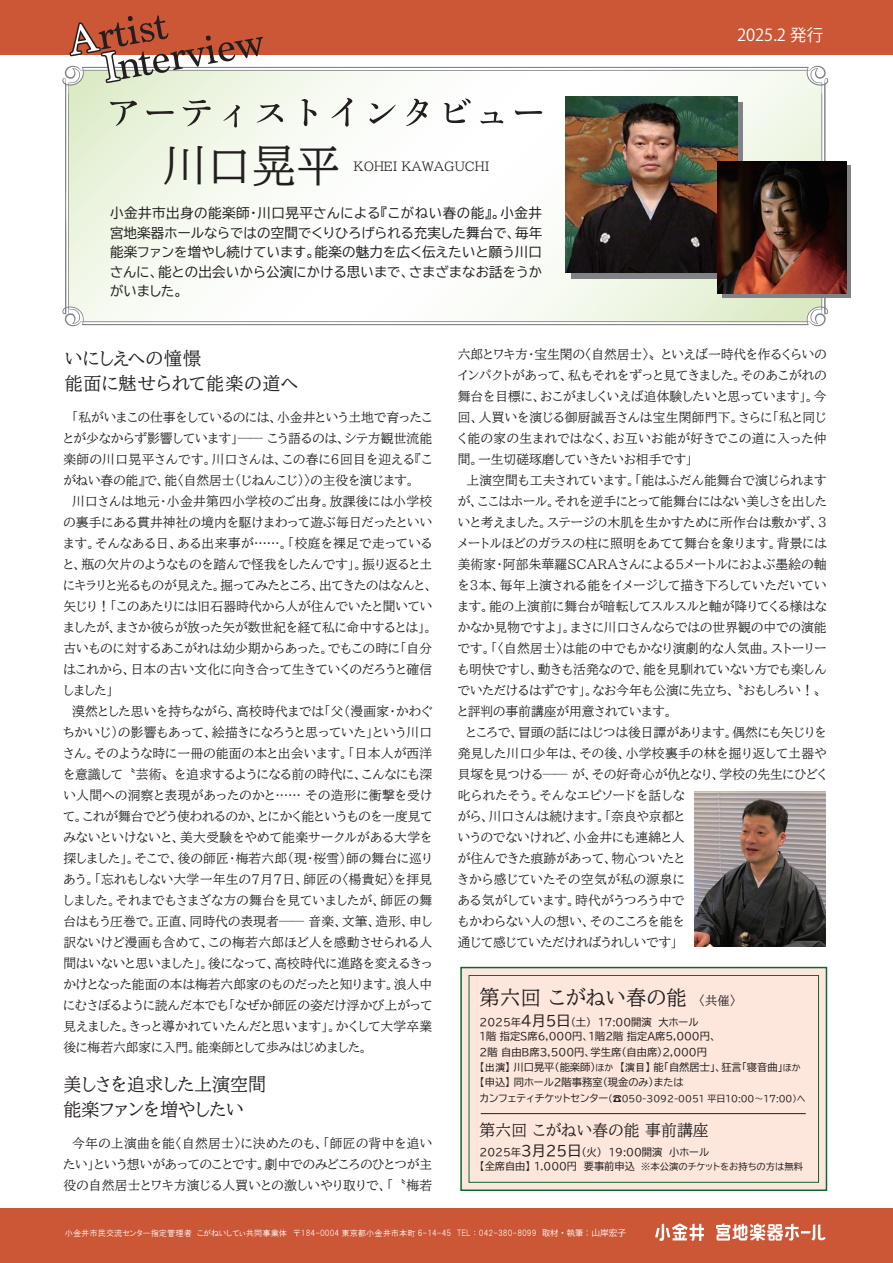
<style>
.page{position:relative;width:893px;height:1263px;background:#fff}
.page>*{position:absolute;margin:0;border:0;box-sizing:border-box;transform-origin:0 0}
.t1{font:44.4px "BIZ UDP Mincho Medium";color:#231f20}
.t2{font:20.25px "BIZ UDP Mincho Medium";letter-spacing:.02em;color:#231f20}
.t3{font:18px/25.5px "BIZ UDP Mincho Medium";color:#231f20}
.t4{font:18px/25.5px "BIZ UDP Mincho Medium";letter-spacing:.035em;color:#231f20}
.t5{font:16.5px "Koz Go Pr 6 N";color:#fff}
.t6{font:15.75px "BIZ UDP Mincho Medium";letter-spacing:.01em;color:#231f20}
.t7{font:13.5px/19.5px "BIZ UDP Gothic";letter-spacing:.02em;color:#231f20;text-align:justify}
.t8{font:12.75px/21px "BIZ UDP Mincho Medium";letter-spacing:.015em;color:#231f20}
.t9{font:12.3px "BIZ UDP Mincho Medium";color:#231f20}
.t10{font:10.2px/15.1px "BIZ UDP Gothic";color:#231f20}
.t11{font:9.3px "BIZ UDP Gothic";color:#231f20}
.t12{font:9px "BIZ UDP Gothic";color:#231f20}
.t13{font:8.25px "HGP Gothic M";color:#fff}
.s1{font-size:12.15px}
.s2{font-size:14.1px}
.s3{font-family:"MS P Gothic"}
.s4{font-size:9px}
.s5{font-size:10.2px}
.s6{font-family:"Koz Go Pr 6 N"}
.s7{font-family:"Koz Go Pr 6 N";font-size:8.7px}
</style>
<div class="page">
<div style="left:461px;top:967px;width:365px;height:223px;background:#fde7dc"></div>
<div style="left:0;top:0;width:893px;height:55px;background:#cb5737"></div>
<div style="left:0;top:1208px;width:893px;height:55px;background:#cb5737"></div>
<svg style="left:655px;top:1223px;width:49px;height:18px"></svg>
<svg style="left:716px;top:1223px;width:109px;height:18px"></svg>
<svg style="left:263px;top:66px;width:563px;height:18px"></svg>
<svg style="left:65px;top:93px;width:18px;height:233px;background:#dde4d3"></svg>
<svg style="left:82px;top:84px;width:746px;height:241px"></svg>
<svg style="left:83px;top:93px;width:743px;height:233px"></svg>
<svg style="left:68px;top:15px;width:195px;height:77px"></svg>
<div style="left:469px;top:975px;width:350px;height:207px;border:1px solid #0c6638"></div>
<div style="left:460px;top:967px;width:367px;height:224px;border:2px solid #0c6638"></div>
<div style="left:572px;top:102px;width:171px;height:177px;background:#808285"></div>
<img style="left:566px;top:96px;width:171px;height:177px">
<svg style="left:722px;top:166px;width:128px;height:132px"></svg>
<img style="left:717px;top:161px;width:129px;height:132px">
<img style="left:695px;top:791px;width:131px;height:155px">
<hr style="left:481px;top:1113px;width:325px;height:1px;background:#231f20">
<h1 class="t1" style="left:163px;top:143px;width:179px">川口晃平</h1>
<p class="t9" style="left:354px;top:160px;width:137px">KOHEI KAWAGUCHI</p>
<p class="t7" style="left:110px;top:203px;width:434px">小金井市出身の能楽師・川口晃平さんによる『こがねい春の能』。小金井宮地楽器ホールならではの空間でくりひろげられる充実した舞台で、毎年能楽ファンを増やし続けています。能楽の魅力を広く伝えたいと願う川口さんに、能との出会いから公演にかける思いまで、さまざまなお話をうかがいました。</p>
<p class="t5" style="left:737px;top:26px;width:88px">2025.2 発行</p>
<h3 class="t4" style="left:65px;top:345px;width:235px">いにしえへの憧憬<br>能面に魅せられて能楽の道へ</h3>
<p class="t8" style="left:63px;top:407px;width:370px">　「私がいまこの仕事をしているのには、小金井という土地で育ったことが少なからず影響しています」── こう語るのは、シテ方観世流能楽師の川口晃平さんです。川口さんは、この春に6回目を迎える『こがねい春の能』で、能〈自然居士（じねんこじ）〉の主役を演じます。<br>　川口さんは地元・小金井第四小学校のご出身。放課後には小学校の裏手にある貫井神社の境内を駆けまわって遊ぶ毎日だったといいます。そんなある日、ある出来事が……。「校庭を裸足で走っていると、瓶の欠片のようなものを踏んで怪我をしたんです」。振り返ると土にキラリと光るものが見えた。掘ってみたところ、出てきたのはなんと、矢じり！「このあたりには旧石器時代から人が住んでいたと聞いていましたが、まさか彼らが放った矢が数世紀を経て私に命中するとは」。古いものに対するあこがれは幼少期からあった。でもこの時に「自分はこれから、日本の古い文化に向き合って生きていくのだろうと確信しました」　<br>　漠然とした思いを持ちながら、高校時代までは「父（漫画家・かわぐちかいじ）の影響もあって、絵描きになろうと思っていた」という川口さん。そのような時に一冊の能面の本と出会います。「日本人が西洋を意識して〝芸術〟を追求するようになる前の時代に、こんなにも深い人間への洞察と表現があったのかと…… その造形に衝撃を受けて。これが舞台でどう使われるのか、とにかく能というものを一度見てみないといけないと、美大受験をやめて能楽サークルがある大学を探しました」。そこで、後の師匠・梅若六郎（現・桜雪）師の舞台に巡りあう。「忘れもしない大学一年生の７月７日、師匠の〈楊貴妃〉を拝見しました。それまでもさまざな方の舞台を見ていましたが、師匠の舞台はもう圧巻で。正直、同時代の表現者── 音楽、文筆、造形、申し訳ないけど漫画も含めて、この梅若六郎ほど人を感動させられる人間はいないと思いました」。後になって、高校時代に進路を変えるきっかけとなった能面の本は梅若六郎家のものだったと知ります。浪人中にむさぼるように読んだ本でも「なぜか師匠の姿だけ浮かび上がって見えました。きっと導かれていたんだと思います」。かくして大学卒業後に梅若六郎家に入門。能楽師として歩みはじめました。</p>
<h3 class="t3" style="left:63px;top:1071px;width:204px">美しさを追求した上演空間能楽ファンを増やしたい</h3>
<p class="t8" style="left:63px;top:1133px;width:370px;text-align:justify">　今年の上演曲を能〈自然居士〉に決めたのも、「師匠の背中を追いたい」という想いがあってのことです。劇中でのみどころのひとつが主役の自然居士とワキ方演じる人買いとの激しいやり取りで、「〝梅若</p>
<p class="t8" style="left:458px;top:344px;width:370px">六郎とワキ方・宝生閑の〈自然居士〉〟といえば一時代を作るくらいのインパクトがあって、私もそれをずっと見てきました。そのあこがれの舞台を目標に、おこがましくいえば追体験したいと思っています」。今回、人買いを演じる御厨誠吾さんは宝生閑師門下。さらに「私と同じく能の家の生まれではなく、お互いお能が好きでこの道に入った仲間。一生切磋琢磨していきたいお相手です」<br>　上演空間も工夫されています。「能はふだん能舞台で演じられますが、ここはホール。それを逆手にとって能舞台にはない美しさを出したいと考えました。ステージの木肌を生かすために所作台は敷かず、３メートルほどのガラスの柱に照明をあてて舞台を象ります。背景には美術家・阿部朱華羅SCARAさんによる５メートルにおよぶ墨絵の軸を３本、毎年上演される能をイメージして描き下ろしていただいています。能の上演前に舞台が暗転してスルスルと軸が降りてくる様はなかなか見物ですよ」。まさに川口さんならではの世界観の中での演能です。「〈自然居士〉は能の中でもかなり演劇的な人気曲。ストーリーも明快ですし、動きも活発なので、能を見馴れていない方でも楽しんでいただけるはずです」。なお今年も公演に先立ち、〝おもしろい！〟と評判の事前講座が用意されています。<br>　ところで、冒頭の話にはじつは後日譚があります。偶然にも矢じりを発見した川口少年は、その後、小学校裏手の林を掘り返して土器や貝塚を見つける── が、その好奇心が仇となり、学校の先生にひどく叱られたそう。そんなエピソードを話しな<br>がら、川口さんは続けます。「奈良や京都と<br>いうのでないけれど、小金井にも連綿と人<br>が住んできた痕跡があって、物心ついたと<br>きから感じていたその空気が私の源泉に<br>ある気がしています。時代がうつろう中で<br>もかわらない人の想い、そのこころを能を<br>通じて感じていただければうれしいです」</p>
<h2 class="t2" style="left:480px;top:987px;width:258px">第六回 こがねい春の能 <span class="s1">〈共催〉</span></h2>
<p class="t10" style="left:480px;top:1014px;width:323px">2025年<span class="s2">4月5日</span>（土） 17:00開演 大ホール<br>1階 指定S席6,000円、1階2階 指定A席5,000円、<br>2階 自由B席3,500円、学生席（自由席）2,000円<br>【<span class="s3">出演</span>】川口晃平（能楽師）<span class="s4">ほか</span> 【<span class="s3">演目</span>】能「自然居士」、狂言「寝音曲」<span class="s4">ほか</span>【申込】 同ホール２階事務室（現金のみ）または</p>
<p class="t12" style="left:480px;top:1094px;width:328px"><span class="s5">カンフェティチケットセンター</span>（☎050-3092-0051 平日10:00～17:00）へ</p>
<p class="t6" style="left:480px;top:1122px;width:231px">第六回 こがねい春の能 事前講座</p>
<p class="t10" style="left:480px;top:1144px;width:231px">2025年<span class="s2">3月25日</span>（火） 19:00開演 小ホール</p>
<p class="t11" style="left:480px;top:1162px;width:325px"><span class="s5">【全席自由】 1.000円 要事前申込</span> ※本公演のチケットをお持ちの方は無料</p>
<p class="t13" style="left:65px;top:1228px;width:563px">小金井市民交流センター指定管理者 こがねいしてぃ共同事業体　〒184-0004 東京都小金井市本町 6-14-45 TEL ： 042-380-8099　<span class="s6">取材・執筆：</span><span class="s7">山岸宏子</span></p>
</div>
